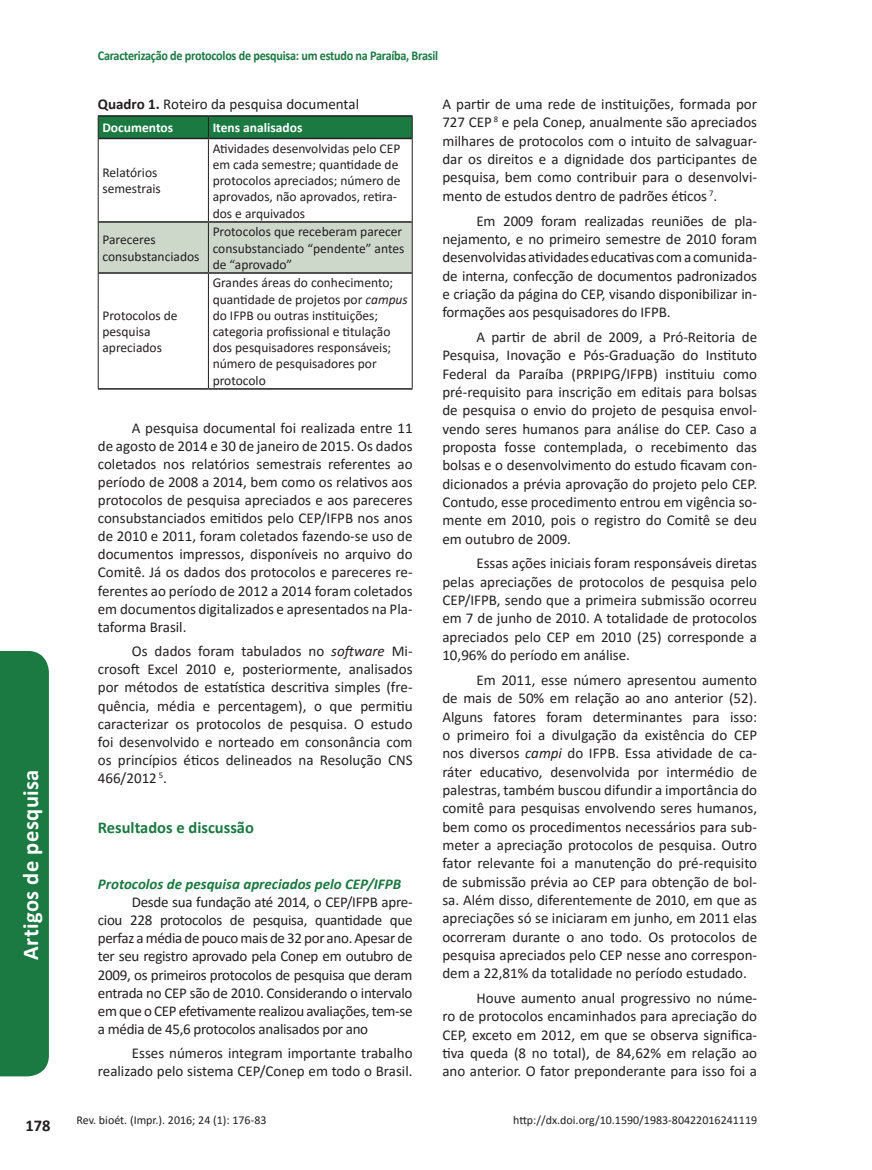
<style>
.page{position:relative;width:872px;height:1170px;background:#fff}
.page>*{position:absolute;margin:0;border:0;box-sizing:border-box;transform-origin:0 0}
.t1{font:700 22.5px "Calibri";letter-spacing:.02em;color:#fff}
.Subtitulo{font:700 16.5px "Calibri";color:#1b7942}
.t2{font:700 16.5px "Calibri";color:#231f20}
.Texto{font:15px/18.3px "Calibri";color:#231f20;text-align:justify}
.Subtitulo_2{font:italic 700 15px "Calibri";color:#1b7942}
.Titulo_Tabela_e_Figu{font:15px "Calibri";color:#231f20}
.t3{font:13.5px/16.2px "Calibri";color:#231f20}
.t4{font:700 13.5px "Calibri";letter-spacing:-.02em;color:#1b7942;scale:.9 1}
.t5{font:700 13.5px "Calibri";color:#fff}
.t6{font:12px "Calibri";color:#231f20}
.s1{font-weight:700}
.s2{font-style:italic}
</style>
<div class="page">
<div style="left:99px;top:223px;width:313px;height:49px;background:#cdd8ca"></div>
<hr style="left:98px;top:138px;width:1px;height:84px;background:#231f20">
<hr style="left:98px;top:222px;width:1px;height:51px;background:#231f20">
<hr style="left:98px;top:273px;width:1px;height:115px;background:#231f20">
<div style="left:98px;top:116px;width:315px;height:22px;background:#1b7942"></div>
<hr style="left:208px;top:139px;width:1px;height:82px;background:#231f20">
<hr style="left:412px;top:138px;width:1px;height:84px;background:#231f20">
<hr style="left:208px;top:223px;width:1px;height:49px;background:#231f20">
<hr style="left:412px;top:222px;width:1px;height:51px;background:#231f20">
<hr style="left:208px;top:274px;width:1px;height:114px;background:#231f20">
<hr style="left:412px;top:273px;width:1px;height:115px;background:#231f20">
<hr style="left:98px;top:115px;width:110px;height:2px;background:#231f20">
<hr style="left:208px;top:115px;width:204px;height:2px;background:#231f20">
<hr style="left:99px;top:138px;width:109px;height:1px;background:#231f20">
<hr style="left:208px;top:138px;width:204px;height:1px;background:#231f20">
<hr style="left:99px;top:221px;width:109px;height:2px;background:#231f20">
<hr style="left:208px;top:221px;width:204px;height:2px;background:#231f20">
<hr style="left:99px;top:272px;width:109px;height:2px;background:#231f20">
<hr style="left:208px;top:272px;width:204px;height:2px;background:#231f20">
<hr style="left:98px;top:388px;width:110px;height:1px;background:#231f20">
<hr style="left:208px;top:388px;width:204px;height:1px;background:#231f20">
<div style="left:0;top:651px;width:49px;height:425px;background:#1b7942"></div>
<h1 class="t1" style="left:15px;top:959px;width:192px;rotate:-90deg">Artigos de pesquisa</h1>
<p class="t4" style="left:98px;top:46px;width:379px">Caracterização de protocolos de pesquisa: um estudo na Paraíba, Brasil</p>
<p class="Titulo_Tabela_e_Figu" style="left:98px;top:94px;width:263px"><span class="s1">Quadro 1.</span> Roteiro da pesquisa documental</p>
<p class="t5" style="left:102px;top:118px;width:72px">Documentos</p>
<p class="t5" style="left:213px;top:118px;width:91px">Itens analisados</p>
<p class="t3" style="left:102px;top:164px;width:60px">Relatórios semestrais</p>
<p class="t3" style="left:213px;top:140px;width:189px">Atividades desenvolvidas pelo CEP em cada semestre; quantidade de protocolos apreciados; número de aprovados, não aprovados, retira&shy;dos e arquivados</p>
<p class="t3" style="left:102px;top:231px;width:98px">Pareceres consubstanciados</p>
<p class="t3" style="left:213px;top:223px;width:193px">Protocolos que receberam parecer consubstanciado “pendente” antes de “aprovado”</p>
<p class="t3" style="left:102px;top:307px;width:77px">Protocolos de pesquisa apreciados</p>
<p class="t3" style="left:213px;top:274px;width:197px">Grandes áreas do conhecimento; quantidade de projetos por <span class="s2">campus </span>do IFPB ou outras instituições; categoria profissional e titulação dos pesquisadores responsáveis; número de pesquisadores por protocolo</p>
<p class="Texto" style="left:98px;top:418px;width:316px;text-indent:34px">A pesquisa documental foi realizada entre 11 de agosto de 2014 e 30 de janeiro de 2015. Os dados coletados nos relatórios semestrais referentes ao período de 2008 a 2014, bem como os relativos aos protocolos de pesquisa apreciados e aos pareceres consubstanciados emitidos pelo CEP/IFPB nos anos de 2010 e 2011, foram coletados fazendo-se uso de documentos impressos, disponíveis no arquivo do Comitê. Já os dados dos protocolos e pareceres re&shy;ferentes ao período de 2012 a 2014 foram coletados em documentos digitalizados e apresentados na Pla&shy;taforma Brasil.</p>
<p class="Texto" style="left:98px;top:641px;width:316px;text-indent:34px">Os dados foram tabulados no <span class="s2">software</span> Mi&shy;crosoft Excel 2010 e, posteriormente, analisados por métodos de estatística descritiva simples (fre&shy;quência, média e percentagem), o que permitiu caracterizar os protocolos de pesquisa. O estudo foi desenvolvido e norteado em consonância com os princípios éticos delineados na Resolução CNS 466/2012 <sup>5</sup>.</p>
<p class="Subtitulo" style="left:98px;top:815px;width:158px">Resultados e discussão</p>
<p class="Subtitulo_2" style="left:98px;top:873px;width:305px">Protocolos de pesquisa apreciados pelo CEP/IFPB</p>
<p class="Texto" style="left:98px;top:892px;width:316px;text-indent:34px">Desde sua fundação até 2014, o CEP/IFPB apre&shy;ciou 228 protocolos de pesquisa, quantidade que perfaz a média de pouco mais de 32 por ano. Apesar de ter seu registro aprovado pela Conep em outubro de 2009, os primeiros protocolos de pesquisa que deram entrada no CEP são de 2010. Considerando o intervalo em que o CEP efetivamente realizou avaliações, tem-se a média de 45,6 protocolos analisados por ano</p>
<p class="Texto" style="left:98px;top:1043px;width:316px;text-align:right">Esses números integram importante trabalho realizado pelo sistema CEP/Conep em todo o Brasil.</p>
<p class="Texto" style="left:442px;top:95px;width:316px">A partir de uma rede de instituições, formada por 727 CEP <sup>8</sup> e pela Conep, anualmente são apreciados milhares de protocolos com o intuito de salvaguar&shy;dar os direitos e a dignidade dos participantes de pesquisa, bem como contribuir para o desenvolvi&shy;mento de estudos dentro de padrões éticos <sup>7</sup>.</p>
<p class="Texto" style="left:442px;top:211px;width:316px;text-indent:34px">Em 2009 foram realizadas reuniões de pla&shy;nejamento, e no primeiro semestre de 2010 foram desenvolvidas atividades educativas com a comunida&shy;de interna, confecção de documentos padronizados e criação da página do CEP, visando disponibilizar in&shy;formações aos pesquisadores do IFPB.</p>
<p class="Texto" style="left:442px;top:327px;width:316px;text-indent:34px">A partir de abril de 2009, a Pró-Reitoria de Pesquisa, Inovação e Pós-Graduação do Instituto Federal da Paraíba (PRPIPG/IFPB) instituiu como pré-requisito para inscrição em editais para bolsas de pesquisa o envio do projeto de pesquisa envol&shy;vendo seres humanos para análise do CEP. Caso a proposta fosse contemplada, o recebimento das bolsas e o desenvolvimento do estudo ficavam con&shy;dicionados a prévia aprovação do projeto pelo CEP.<br>Contudo, esse procedimento entrou em vigência so&shy;mente em 2010, pois o registro do Comitê se deu em outubro de 2009.</p>
<p class="Texto" style="left:442px;top:554px;width:316px;text-indent:34px">Essas ações iniciais foram responsáveis diretas pelas apreciações de protocolos de pesquisa pelo CEP/IFPB, sendo que a primeira submissão ocorreu em 7 de junho de 2010. A totalidade de protocolos apreciados pelo CEP em 2010 (25) corresponde a 10,96% do período em análise.</p>
<p class="Texto" style="left:442px;top:670px;width:316px;text-indent:34px">Em 2011, esse número apresentou aumento de mais de 50% em relação ao ano anterior (52).<br>Alguns fatores foram determinantes para isso: o primeiro foi a divulgação da existência do CEP nos diversos <span class="s2">campi</span> do IFPB. Essa atividade de ca&shy;ráter educativo, desenvolvida por intermédio de palestras, também buscou difundir a importância do comitê para pesquisas envolvendo seres humanos, bem como os procedimentos necessários para sub&shy;meter a apreciação protocolos de pesquisa. Outro fator relevante foi a manutenção do pré-requisito de submissão prévia ao CEP para obtenção de bol&shy;sa. Além disso, diferentemente de 2010, em que as apreciações só se iniciaram em junho, em 2011 elas ocorreram durante o ano todo. Os protocolos de pesquisa apreciados pelo CEP nesse ano correspon&shy;dem a 22,81% da totalidade no período estudado.</p>
<p class="Texto" style="left:442px;top:988px;width:316px;text-indent:34px">Houve aumento anual progressivo no núme&shy;ro de protocolos encaminhados para apreciação do CEP, exceto em 2012, em que se observa significa&shy;tiva queda (8 no total), de 84,62% em relação ao ano anterior. O fator preponderante para isso foi a</p>
<p class="t2" style="left:26px;top:1113px;width:27px">178</p>
<p class="t6" style="left:77px;top:1111px;width:191px">Rev. bioét. (Impr.). 2016; 24 (1): 176-83</p>
<p class="t6" style="left:513px;top:1111px;width:245px">http://dx.doi.org/10.1590/1983-80422016241119</p>
</div>
